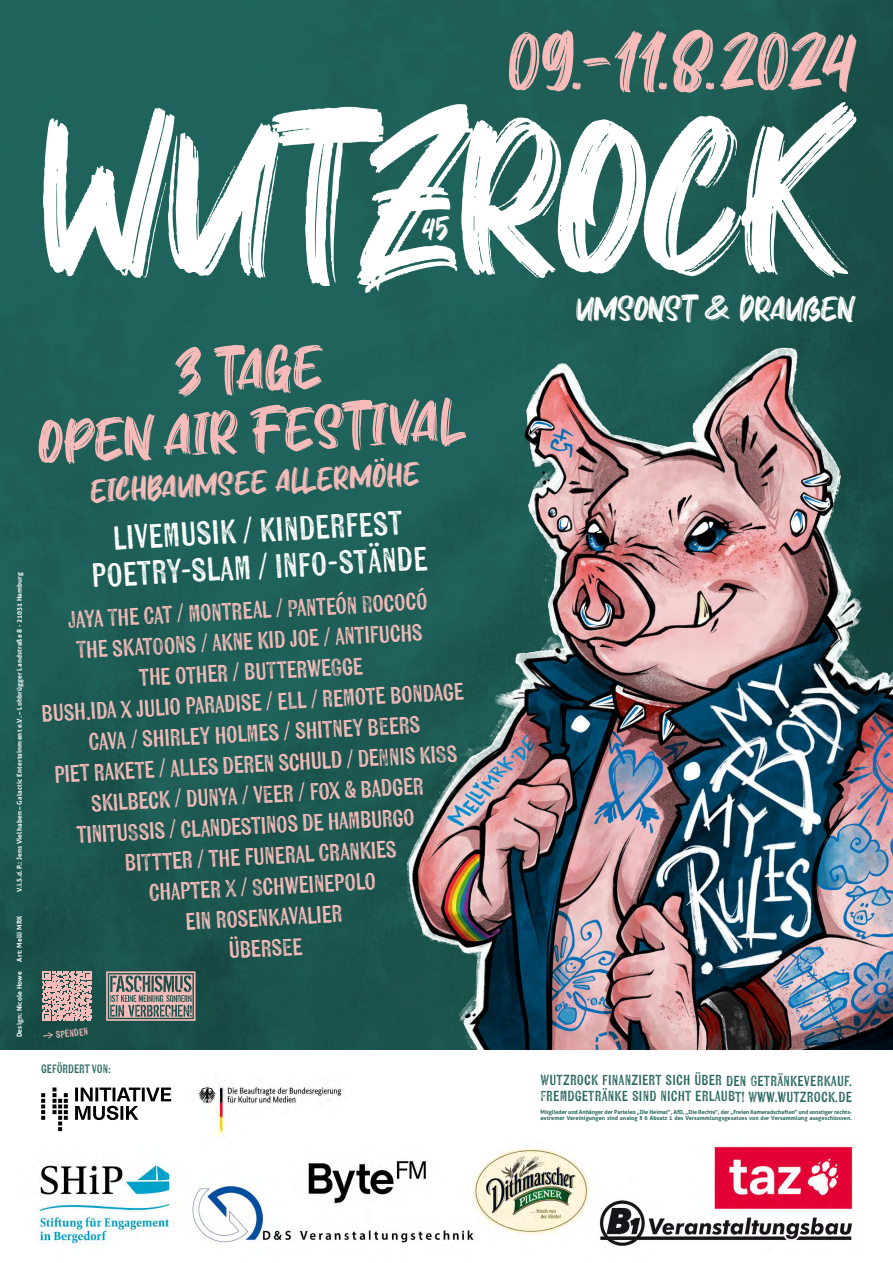
<style>
.page{position:relative;width:893px;height:1263px;background:#fff}
.page>*{position:absolute;margin:0;border:0;box-sizing:border-box;transform-origin:0 0}
.t1{font:195.83px "Zidan";color:#fff}
.t2{font:69.97px "Zidan";letter-spacing:.02em;color:#f7bcba}
.t3{font:54.75px/61.5px "Zidan";color:#f7bcba;text-align:center}
.t4{font:33.75px/36.8px "Kiln Sans";color:#fff;text-align:center}
.t5{font:31.35px "Zidan";letter-spacing:.01em;color:#fff}
.t6{font:30px "Zidan";color:#f7bcba}
.t7{font:27px "Zidan";color:#fff}
.t8{font:24px "Kiln Sans";color:#f7bcba}
.t9{font:14.55px/16px "Kiln Sans";letter-spacing:.01em;color:#22645d}
.t10{font:12.15px "Kiln Sans";color:#22645d}
.t11{font:10.12px "Kiln Sans";color:#f7bcba}
.t12{font:700 6.75px "Aller";letter-spacing:.025em;color:#fff}
.t13{font:700 5.62px/6.8px "Aller";letter-spacing:-.01em;color:#22645d}
.s1{font-family:"Edo";font-size:34.8px}
.s2{font-family:"Cotton"}
</style>
<div class="page">
<img style="left:0;top:0;width:893px;height:1050px">
<img style="left:349px;top:306px;width:544px;height:744px">
<img style="left:36px;top:1145px;width:818px;height:101px">
<img style="left:183px;top:1086px;width:174px;height:61px">
<svg style="left:75px;top:1087px;width:96px;height:33px"></svg>
<svg style="left:41px;top:1093px;width:4px;height:27px"></svg>
<svg style="left:52px;top:1087px;width:16px;height:44px"></svg>
<svg style="left:106px;top:971px;width:90px;height:50px;background:#9a8e8a"></svg>
<svg style="left:43px;top:971px;width:49px;height:50px;background:#c8a5a2"></svg>
<svg style="left:375px;top:458px;width:9px;height:4px"></svg>
<p class="t12" style="left:15px;top:892px;width:322px;rotate:-90deg">V.i.S.d.P.: Jens Vielhaben – Galactic Entertainment e.V. – Lohbrügger Landstraße 8 - 21031 Hamburg</p>
<p class="t12" style="left:15px;top:962px;width:48px;rotate:-90deg">Art: Melli MRK</p>
<p class="t12" style="left:15px;top:1037px;width:68px;rotate:-90deg">Design: Nicole Howe</p>
<h2 class="t2" style="left:509px;top:26px;width:345px">09.-11.8.2024</h2>
<h1 class="t1" style="left:44px;top:99px;width:810px">WUTZROCK</h1>
<h3 class="t5" style="left:576px;top:293px;width:279px">UMSONST &amp; DRAU<span class="s1">ß</span>EN</h3>
<p class="t7" style="left:423px;top:215px;width:28px">45</p>
<h3 class="t3" style="left:34px;top:353px;width:430px;rotate:-3deg">3 TAGE<br>OPEN AIR FESTIVAL</h3>
<p class="t6" style="left:90px;top:476px;width:331px;rotate:-3deg">EICHBAUMSEE ALLERMOHE</p>
<h3 class="t4" style="left:89px;top:520px;width:338px;rotate:-3deg">LIVEMUSIK / KINDERFEST<br>POETRY-SLAM / INFO-STÄNDE</h3>
<p class="t8" style="left:67px;top:604px;width:361px;rotate:-3deg">JAYA THE CAT / MONTREAL / PANTEÓN ROCOCÓ</p>
<p class="t8" style="left:76px;top:635px;width:348px;rotate:-3deg">THE SKATOO NS / AKNE KID JOE / ANTIFUCHS</p>
<p class="t8" style="left:138px;top:662px;width:226px;rotate:-3deg">THE OTHER / BUTT ERWEGG E</p>
<p class="t8" style="left:41px;top:698px;width:424px;rotate:-3deg">BUSH.IDA X JULIO PARADISE / ELL / REMOTE BONDAGE</p>
<p class="t8" style="left:87px;top:727px;width:334px;rotate:-3deg">CAVA / SHIRLEY HOLMES / SHITNEY BEE RS</p>
<p class="t8" style="left:54px;top:759px;width:394px;rotate:-3deg">PIET RAKETE / ALL ES DEREN SCHULD / DENN IS KISS</p>
<p class="t8" style="left:90px;top:788px;width:335px;rotate:-3deg">SKILBECK / DUNYA / VEE R / FOX &amp; BADGER</p>
<p class="t8" style="left:76px;top:820px;width:340px;rotate:-3deg">TINITUSS IS / CLANDESTINOS DE HAMBURGO</p>
<p class="t8" style="left:124px;top:848px;width:274px;rotate:-3deg">BITT TER / THE FUNERAL CRANKIES</p>
<p class="t8" style="left:148px;top:877px;width:229px;rotate:-3deg">CHAPTER X / SCHWEINEPOLO</p>
<p class="t8" style="left:185px;top:906px;width:159px;rotate:-3deg">EIN ROSENKAVALIER</p>
<p class="t8" style="left:228px;top:935px;width:65px;rotate:-3deg">ÜBERSEE</p>
<p class="t11" style="left:43px;top:1029px;width:46px;rotate:-5deg"><span class="s2">&gt;</span> SPENDEN</p>
<p class="t10" style="left:41px;top:1061px;width:71px">GEFÖRDERT VON:</p>
<p class="t9" style="left:540px;top:1072px;width:313px">WUTZROCK FINANZIERT SICH ÜBER DEN GETRÄNKEVERKAUF.<br>FREMDGETRÄNKE SIND NICHT ERLAUBT! WWW.WUTZROCK.DE</p>
<p class="t13" style="left:540px;top:1108px;width:313px">Mitglieder und Anhänger der Parteien „Die Heimat“, AfD, „Die Rechte“, der „Freien Kameradschaften“ und sonstiger rechts&shy;extremer Vereinigungen sind analog § 6 Absatz 1 des Versammlungsgesetzes von der Versammlung ausgeschlossen.</p>
</div>
